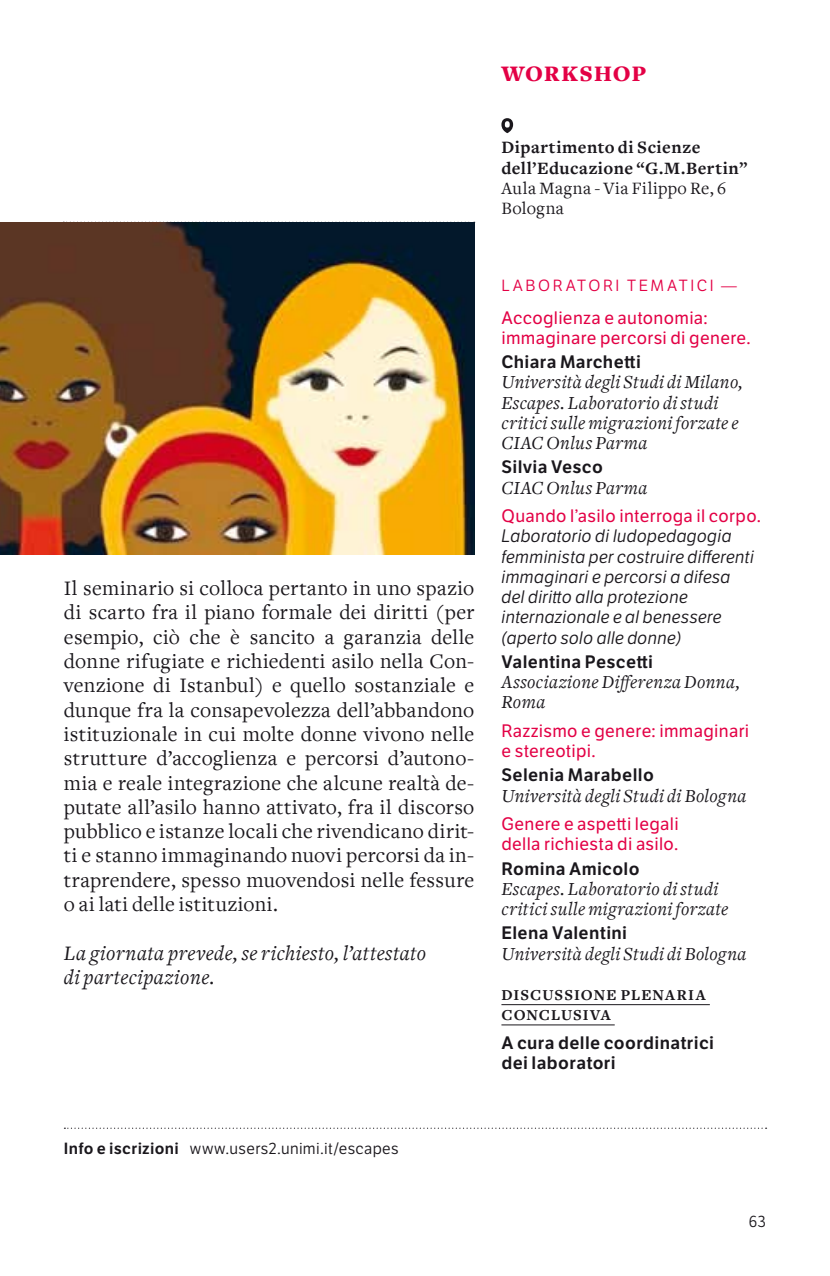
<style>
.page{position:relative;width:830px;height:1276px;background:#fff}
.page>*{position:absolute;margin:0;border:0;box-sizing:border-box;transform-origin:0 0}
.t1{font:900 22.95px "Freight Text";color:#e30045}
.t2{font:21.38px/24.3px "Freight Text";letter-spacing:.015em;color:#1a171c;text-align:justify}
.t3{font:italic 21.38px/24.3px "Freight Text";letter-spacing:.02em;color:#1a171c}
.t4{font:italic 19.12px/20.2px "Freight Text";letter-spacing:.02em;color:#1a171c}
.t5{font:700 18px/20.2px "Freight Text";letter-spacing:.03em;color:#1a171c}
.t6{font:18px/20.2px "Freight Text";letter-spacing:.025em;color:#1a171c}
.t7{font:17.55px/20.2px "LFT Etica";letter-spacing:.02em;color:#e30045}
.t8{font:italic 17.55px/20.2px "LFT Etica";letter-spacing:.015em;color:#1a171c}
.t9{font:600 17.55px/20.2px "LFT Etica";letter-spacing:.02em;color:#1a171c}
.t10{font:15.75px "LFT Etica";letter-spacing:.02em;color:#1a171c}
.t11{font:15.75px "Freight Text Bold SC";color:#1a171c}
.t12{font:15.75px "LFT Etica";letter-spacing:.17em;color:#e30045}
.s1{font-weight:600}
</style>
<div class="page">
<svg style="left:501px;top:118px;width:12px;height:15px"></svg>
<svg style="left:64px;top:1127px;width:702px;height:1px"></svg>
<hr style="left:501px;top:1004px;width:208px;height:1px;background:#1a171c">
<hr style="left:501px;top:1024px;width:113px;height:1px;background:#1a171c">
<img style="left:0;top:222px;width:474px;height:332px">
<p class="t2" style="left:64px;top:576px;width:411px">Il seminario si colloca pertanto in uno spazio di scarto fra il piano formale dei diritti (per esempio, ciò che è sancito a garanzia delle donne rifugiate e richiedenti asilo nella Con&shy;venzione di Istanbul) e quello sostanziale e dunque fra la consapevolezza dell’abbandono istituzionale in cui molte donne vivono nelle strutture d’accoglienza e percorsi d’autono&shy;mia e reale integrazione che alcune realtà de&shy;putate all’asilo hanno attivato, fra il discorso pubblico e istanze locali che rivendicano dirit&shy;ti e stanno immaginando nuovi percorsi da in&shy;traprendere, spesso muovendosi nelle fessure o ai lati delle istituzioni.</p>
<p class="t3" style="left:64px;top:941px;width:363px">La giornata prevede, se richiesto, l’attestato di partecipazione.</p>
<p class="t1" style="left:501px;top:60px;width:20px">WORKS</p>
<p class="t1" style="left:593px;top:60px;width:36px">HOP</p>
<p class="t5" style="left:501px;top:138px;width:247px">Dipartimento di Scienze dell’Educazione “G.M.Bertin”</p>
<p class="t6" style="left:501px;top:178px;width:226px">Aula Magna - Via Filippo Re, 6<br>Bologna</p>
<p class="t12" style="left:501px;top:276px;width:237px">L ABORATORI TE MATICI —</p>
<p class="t7" style="left:501px;top:308px;width:250px">Accoglienza e autonomia: immaginare percorsi di genere.</p>
<p class="t9" style="left:501px;top:352px;width:141px">Chiara Marchetti</p>
<p class="t4" style="left:501px;top:372px;width:243px">Università degli Studi di Milano,<br>Escapes. Laboratorio di studi critici sulle migrazioni forzate e<br>CIAC Onlus Parma</p>
<p class="t9" style="left:501px;top:457px;width:103px">Silvia Vesco</p>
<p class="t4" style="left:501px;top:478px;width:148px">CIAC Onlus Parma</p>
<p class="t7" style="left:501px;top:506px;width:261px">Quando l’asilo interroga il corpo.</p>
<p class="t8" style="left:501px;top:526px;width:254px">Laboratorio di ludopedagogia femminista per costruire differenti immaginari e percorsi a difesa del diritto alla protezione internazionale e al benessere (aperto solo alle donne)</p>
<p class="t9" style="left:501px;top:652px;width:153px">Valentina Pescetti</p>
<p class="t4" style="left:501px;top:672px;width:240px">Associazione Differenza Donna,<br>Roma</p>
<p class="t7" style="left:501px;top:721px;width:249px">Razzismo e genere: immaginari e stereotipi.</p>
<p class="t9" style="left:501px;top:765px;width:154px">Selenia Marabello</p>
<p class="t4" style="left:501px;top:786px;width:246px">Università degli Studi di Bologna</p>
<p class="t7" style="left:501px;top:814px;width:179px">Genere e aspetti legali della richiesta di asilo.</p>
<p class="t9" style="left:501px;top:858px;width:140px">Romina Amicolo</p>
<p class="t4" style="left:501px;top:879px;width:228px">Escapes. Laboratorio di studi critici sulle migrazioni forzate</p>
<p class="t9" style="left:501px;top:923px;width:127px">Elena Valentini</p>
<p class="t4" style="left:501px;top:944px;width:246px">Università degli Studi di Bologna</p>
<p class="t11" style="left:501px;top:986px;width:12px">DISCUSSIONE</p>
<p class="t11" style="left:620px;top:986px;width:12px">PLENARIA</p>
<p class="t11" style="left:501px;top:1006px;width:12px">CONCLUSIVA</p>
<p class="t9" style="left:501px;top:1032px;width:214px">A cura delle coordinatrici dei laboratori</p>
<p class="t10" style="left:64px;top:1139px;width:336px"><span class="s1">Info e iscrizioni</span> www.users2.unimi.it/escapes</p>
<p class="t10" style="left:748px;top:1212px;width:19px">63</p>
</div>
